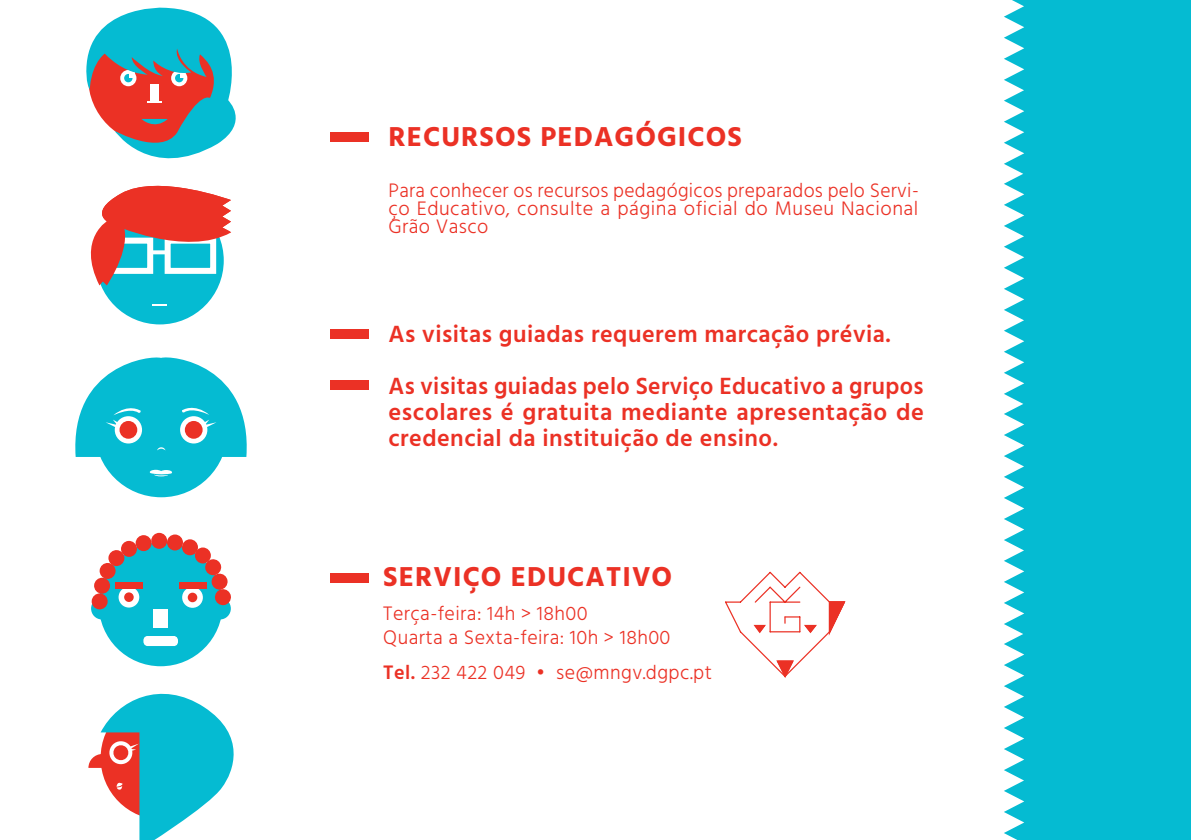
<style>
.page{position:relative;width:1191px;height:840px;background:#fff}
.page>*{position:absolute;margin:0;border:0;box-sizing:border-box;transform-origin:0 0}
.t1{font:700 28px "Hind Vadodara";letter-spacing:.04em;color:#eb3125}
.t2{font:600 24px/52px "Hind Vadodara";letter-spacing:.02em;color:#eb3125}
.t3{font:300 20px/18px "Hind Vadodara";letter-spacing:.02em;color:#eb3125;text-align:justify}
.s1{font-weight:600}
</style>
<div class="page">
<div style="left:330px;top:330px;width:39px;height:9px;background:#eb3125"></div>
<div style="left:330px;top:573px;width:39px;height:9px;background:#eb3125"></div>
<div style="left:330px;top:132px;width:39px;height:9px;background:#eb3125"></div>
<div style="left:330px;top:380px;width:39px;height:9px;background:#eb3125"></div>
<div style="left:99px;top:542px;width:124px;height:124px;background:#05bbd2;border-radius:50%"></div>
<div style="left:195px;top:547px;width:16px;height:16px;background:#eb3125;border-radius:50%"></div>
<div style="left:121px;top:540px;width:16px;height:17px;background:#eb3125;border-radius:50%"></div>
<svg style="left:135px;top:534px;width:17px;height:17px"></svg>
<div style="left:151px;top:532px;width:16px;height:16px;background:#eb3125;border-radius:50%"></div>
<div style="left:167px;top:534px;width:16px;height:16px;background:#eb3125;border-radius:50%"></div>
<div style="left:182px;top:539px;width:16px;height:16px;background:#eb3125;border-radius:50%"></div>
<div style="left:108px;top:549px;width:17px;height:17px;background:#eb3125;border-radius:50%"></div>
<div style="left:94px;top:577px;width:16px;height:16px;background:#eb3125;border-radius:50%"></div>
<div style="left:99px;top:562px;width:17px;height:17px;background:#eb3125;border-radius:50%"></div>
<div style="left:211px;top:573px;width:17px;height:17px;background:#eb3125;border-radius:7px"></div>
<svg style="left:205px;top:558px;width:17px;height:17px"></svg>
<div style="left:119px;top:586px;width:20px;height:21px;background:#fff;border-radius:50%"></div>
<div style="left:124px;top:592px;width:10px;height:9px;background:#eb3125;border-radius:50%"></div>
<div style="left:115px;top:582px;width:28px;height:6px;background:#eb3125"></div>
<svg style="left:182px;top:586px;width:21px;height:21px"></svg>
<div style="left:188px;top:592px;width:9px;height:10px;background:#eb3125;border-radius:50%"></div>
<div style="left:179px;top:582px;width:27px;height:6px;background:#eb3125"></div>
<div style="left:153px;top:609px;width:15px;height:18px;background:#fff"></div>
<svg style="left:143px;top:636px;width:35px;height:9px"></svg>
<div style="left:91px;top:597px;width:22px;height:22px;background:#05bbd2;border-radius:50%"></div>
<div style="left:209px;top:597px;width:22px;height:22px;background:#05bbd2;border-radius:50%"></div>
<svg style="left:91px;top:592px;width:17px;height:17px"></svg>
<svg style="left:214px;top:588px;width:17px;height:17px"></svg>
<div style="left:96px;top:196px;width:128px;height:128px;background:#05bbd2;border-radius:50%"></div>
<svg style="left:152px;top:304px;width:14px;height:2px"></svg>
<div style="left:95px;top:364px;width:132px;height:133px;background:#05bbd2;border-radius:50%"></div>
<svg style="left:150px;top:469px;width:22px;height:7px"></svg>
<svg style="left:75px;top:357px;width:172px;height:99px"></svg>
<svg style="left:86px;top:7px;width:150px;height:278px"></svg>
<svg style="left:88px;top:693px;width:146px;height:146px"></svg>
<svg style="left:725px;top:571px;width:121px;height:107px"></svg>
<div style="left:1004px;top:0;width:187px;height:839px;background:#05bbd2"></div>
<h1 class="t1" style="left:388px;top:115px;width:355px">RECURSOS PEDAGÓGICOS</h1>
<p class="t3" style="left:388px;top:181px;width:532px">Para conhecer os recursos pedagógicos preparados pelo Servi&shy;ço Educativo, consulte a página oficial do Museu Nacional Grão Vasco</p>
<p class="t2" style="left:388px;top:307px;width:536px">As visitas guiadas requerem marcação prévia.<br>As visitas guiadas pelo Serviço Educativo a grupos</p>
<p class="t2" style="left:388px;top:398px;width:537px;line-height:26px">escolares é gratuita mediante apresentação de credencial da instituição de ensino.</p>
<h1 class="t1" style="left:383px;top:554px;width:290px">SERVIÇO EDUCATIVO</h1>
<p class="t3" style="left:383px;top:601px;width:289px;line-height:24px">Terça-feira: 14h &gt; 18h00<br>Quarta a Sexta-feira: 10h &gt; 18h00</p>
<p class="t3" style="left:383px;top:662px;width:330px"><span class="s1">Tel.</span> 232 422 049 • se@mngv.dgpc.pt</p>
</div>
